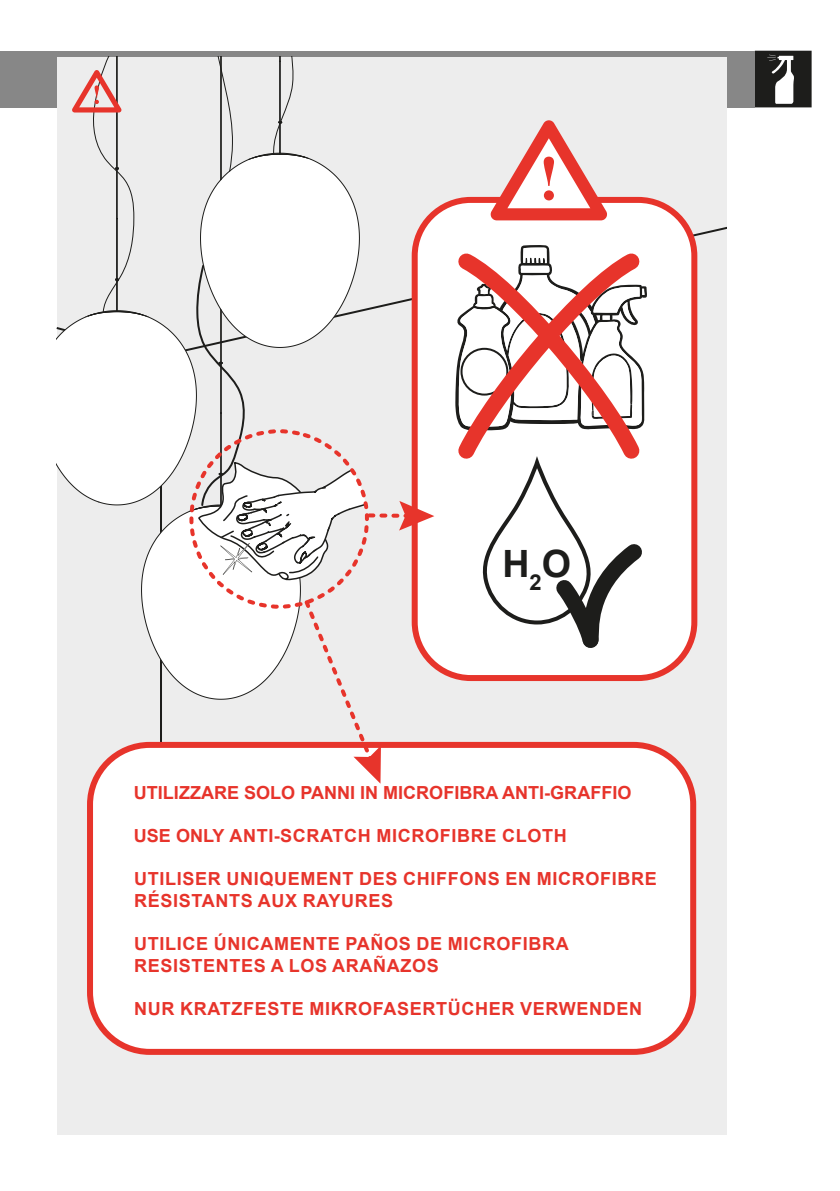
<style>
.page{position:relative;width:840px;height:1191px;background:#fff}
.page>*{position:absolute;margin:0;border:0;box-sizing:border-box;transform-origin:0 0}
.t1{font:700 37.6px "Arial";color:#1d1d1b}
.t2{font:700 18px/21.6px "Arial";letter-spacing:.035em;color:#e7342b}
.t3{font:700 18px "Arial";color:#e7342b}
</style>
<div class="page">
<svg style="left:754px;top:51px;width:57px;height:56px"></svg>
<div style="left:0;top:51px;width:754px;height:56px;background:#878787"></div>
<div style="left:57px;top:57px;width:669px;height:1077px;background:#ededed"></div>
<div style="left:414px;top:200px;width:280px;height:478px;background:#fff;border-radius:56px"></div>
<div style="left:411px;top:197px;width:286px;height:484px;border:6px solid #e7342b;border-radius:56px"></div>
<div style="left:90px;top:745px;width:602px;height:306px;background:#fff;border-radius:60px"></div>
<div style="left:87px;top:742px;width:608px;height:312px;border:6px solid #e7342b;border-radius:60px"></div>
<svg style="left:455px;top:245px;width:192px;height:217px"></svg>
<svg style="left:482px;top:462px;width:160px;height:186px"></svg>
<svg style="left:490px;top:120px;width:117px;height:100px"></svg>
<svg style="left:57px;top:57px;width:377px;height:726px"></svg>
<h1 class="t1" style="left:502px;top:537px;width:70px">H<sub>2</sub>O</h1>
<p class="t3" style="left:134px;top:780px;width:499px">UTILIZZARE SOLO PANNI IN MICROFIBRA ANTI-GRAFFIO</p>
<p class="t2" style="left:134px;top:825px;width:434px">USE ONLY ANTI-SCRATCH MICROFIBRE CLOTH</p>
<p class="t2" style="left:134px;top:868px;width:523px">UTILISER UNIQUEMENT DES CHIFFONS EN MICROFIBRE<br>RÉSISTANTS AUX RAYURES</p>
<p class="t2" style="left:134px;top:933px;width:436px">UTILICE ÚNICAMENTE PAÑOS DE MICROFIBRA<br>RESISTENTES A LOS ARAÑAZOS</p>
<p class="t2" style="left:134px;top:998px;width:509px">NUR KRATZFESTE MIKROFASERTÜCHER VERWENDEN</p>
</div>
